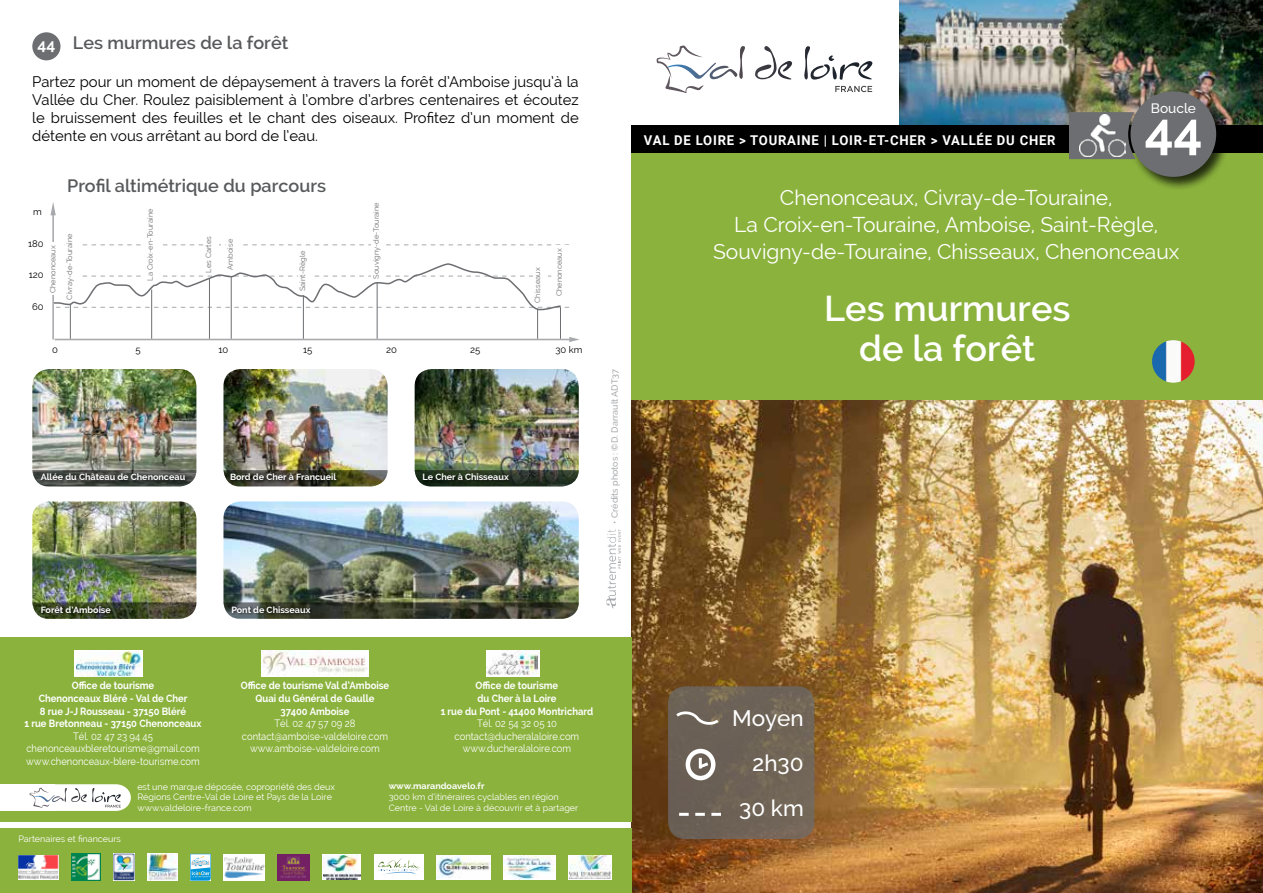
<style>
.page{position:relative;width:1263px;height:893px;background:#fff}
.page>*{position:absolute;margin:0;border:0;box-sizing:border-box;transform-origin:0 0}
.t1{font:700 51px "Raleway";color:#fff}
.t2{font:600 36px/40.5px "Raleway";color:#fff;text-align:center}
.t3{font:500 22.5px/45px "Raleway";color:#fff;text-align:right}
.t4{font:21px/27px "Raleway";color:#fff;text-align:center}
.t5{font:600 18px "Raleway";color:#58595b}
.t6{font:15px/18px "Raleway";color:#000;text-align:justify}
.t7{font:500 13.65px "Raleway";color:#fff}
.t8{font:700 13.5px "Roboto";letter-spacing:.06em;color:#fff}
.t9{font:700 10.5px/12.6px "Raleway";color:#fff;text-align:center;scale:.9 1}
.t10{font:10.5px/12.6px "Raleway";color:#fff;text-align:center;scale:.9 1}
.t11{font:9.45px "Raleway";color:#000}
.t12{font:9px/10.8px "Raleway";color:#fff}
.t13{font:700 9px "Raleway";color:#fff}
.t14{font:500 9px "Raleway";color:#a7a9ac}
.t15{font:7.5px "Raleway";color:#6d6e71}
.s1{font-weight:700;font-size:15.6px;color:#fff}
</style>
<div class="page">
<img style="left:899px;top:0;width:364px;height:126px">
<img style="left:631px;top:400px;width:632px;height:493px">
<svg style="left:656px;top:45px;width:217px;height:48px"></svg>
<div style="left:631px;top:126px;width:632px;height:27px;background:#000"></div>
<div style="left:631px;top:153px;width:632px;height:247px;background:#8bb23d"></div>
<div style="left:1128px;top:89px;width:102px;height:102px;background:#000;opacity:.75"></div>
<div style="left:1130px;top:91px;width:86px;height:86px;background:#6d6e71;border-radius:50%"></div>
<div style="left:668px;top:686px;width:146px;height:153px;background:#6e6256;border-radius:17px"></div>
<div style="left:686px;top:749px;width:29px;height:31px;border:4px solid #fff;border-radius:50%"></div>
<svg style="left:698px;top:758px;width:14px;height:13px"></svg>
<svg style="left:1069px;top:112px;width:66px;height:47px"></svg>
<img style="left:1079px;top:115px;width:46px;height:42px">
<svg style="left:676px;top:711px;width:45px;height:16px"></svg>
<svg style="left:679px;top:813px;width:42px;height:3px"></svg>
<img style="left:1152px;top:340px;width:43px;height:43px;border-radius:21px">
<img style="left:32px;top:501px;width:164px;height:101px">
<img style="left:223px;top:501px;width:356px;height:101px">
<img style="left:32px;top:369px;width:164px;height:101px">
<img style="left:415px;top:369px;width:164px;height:101px">
<img style="left:223px;top:369px;width:165px;height:101px">
<div style="left:32px;top:32px;width:29px;height:28px;background:#6d6e71;border-radius:50%"></div>
<hr style="left:52px;top:214px;width:2px;height:125px;background:#a7a9ac">
<hr style="left:55px;top:339px;width:514px;height:1px;background:#a7a9ac">
<svg style="left:82px;top:245px;width:469px;height:1px"></svg>
<svg style="left:50px;top:202px;width:6px;height:13px"></svg>
<svg style="left:569px;top:337px;width:10px;height:5px"></svg>
<svg style="left:52px;top:263px;width:517px;height:48px"></svg>
<div style="left:48px;top:242px;width:15px;height:53px;background:#fff"></div>
<div style="left:555px;top:245px;width:14px;height:53px;background:#fff"></div>
<div style="left:65px;top:214px;width:15px;height:85px;background:#fff"></div>
<div style="left:146px;top:198px;width:14px;height:83px;background:#fff"></div>
<div style="left:204px;top:216px;width:15px;height:57px;background:#fff"></div>
<div style="left:226px;top:213px;width:14px;height:57px;background:#fff"></div>
<div style="left:298px;top:246px;width:15px;height:45px;background:#fff"></div>
<div style="left:372px;top:183px;width:14px;height:96px;background:#fff"></div>
<div style="left:533px;top:246px;width:15px;height:57px;background:#fff"></div>
<hr style="left:70px;top:305px;width:1px;height:34px;background:#6d6e71">
<hr style="left:209px;top:279px;width:1px;height:60px;background:#6d6e71">
<hr style="left:231px;top:277px;width:1px;height:62px;background:#6d6e71">
<hr style="left:303px;top:295px;width:1px;height:44px;background:#6d6e71">
<hr style="left:377px;top:283px;width:1px;height:56px;background:#6d6e71">
<hr style="left:537px;top:309px;width:1px;height:30px;background:#6d6e71">
<hr style="left:560px;top:307px;width:1px;height:32px;background:#6d6e71">
<hr style="left:151px;top:290px;width:1px;height:49px;background:#6d6e71">
<svg style="left:606px;top:529px;width:15px;height:80px"></svg>
<svg style="left:32px;top:470px;width:164px;height:16px"></svg>
<svg style="left:32px;top:602px;width:164px;height:17px;background:#4d5339"></svg>
<svg style="left:223px;top:470px;width:165px;height:16px"></svg>
<svg style="left:415px;top:470px;width:164px;height:16px;background:#354032"></svg>
<div style="left:40px;top:473px;width:149px;height:11px;background:#000;opacity:.75"></div>
<div style="left:40px;top:605px;width:74px;height:11px;background:#000;opacity:.75"></div>
<div style="left:230px;top:473px;width:110px;height:11px;background:#000;opacity:.75"></div>
<div style="left:422px;top:473px;width:90px;height:10px;background:#000;opacity:.75"></div>
<svg style="left:223px;top:602px;width:356px;height:17px;background:#3f4234"></svg>
<div style="left:231px;top:605px;width:83px;height:11px;background:#000;opacity:.75"></div>
<div style="left:0;top:637px;width:631px;height:184px;background:#8bb23d"></div>
<div style="left:0;top:828px;width:631px;height:65px;background:#8bb23d"></div>
<div style="left:0;top:784px;width:55px;height:27px;background:#fff"></div>
<svg style="left:29px;top:784px;width:102px;height:27px"></svg>
<svg style="left:374px;top:854px;width:49px;height:26px"></svg>
<svg style="left:322px;top:854px;width:39px;height:26px"></svg>
<img style="left:323px;top:855px;width:37px;height:24px">
<img style="left:224px;top:854px;width:40px;height:26px">
<img style="left:277px;top:854px;width:32px;height:26px">
<img style="left:148px;top:854px;width:29px;height:27px">
<img style="left:114px;top:854px;width:21px;height:27px">
<svg style="left:190px;top:854px;width:21px;height:27px"></svg>
<img style="left:71px;top:854px;width:29px;height:27px">
<img style="left:18px;top:855px;width:40px;height:24px">
<svg style="left:568px;top:855px;width:43px;height:24px"></svg>
<img style="left:570px;top:856px;width:40px;height:22px">
<img style="left:504px;top:855px;width:51px;height:24px">
<img style="left:436px;top:855px;width:55px;height:24px">
<div style="left:74px;top:650px;width:69px;height:27px;background:#fff"></div>
<img style="left:76px;top:651px;width:66px;height:25px">
<img style="left:261px;top:650px;width:108px;height:27px">
<img style="left:486px;top:650px;width:53px;height:27px">
<p class="t5" style="left:38px;top:33px;width:252px"><span class="s1">44</span> Les murmures de la forêt</p>
<p class="t6" style="left:32px;top:72px;width:548px">Partez pour un moment de dépaysement à travers la forêt d’Amboise jusqu’à la Vallée du Cher. Roulez paisiblement à l’ombre d’arbres centenaires et écoutez le bruissement des feuilles et le chant des oiseaux. Profitez d’un moment de détente en vous arrêtant au bord de l’eau.</p>
<p class="t5" style="left:67px;top:175px;width:260px">Profil altimétrique du parcours</p>
<p class="t11" style="left:33px;top:207px;width:10px">m</p>
<p class="t15" style="left:48px;top:293px;width:49px;rotate:-90deg">Chenonceaux</p>
<p class="t15" style="left:65px;top:299px;width:67px;rotate:-90deg">Civray-de-Touraine</p>
<p class="t11" style="left:28px;top:238px;width:17px">180</p>
<p class="t11" style="left:29px;top:269px;width:16px">120</p>
<p class="t11" style="left:32px;top:301px;width:13px">60</p>
<p class="t15" style="left:146px;top:281px;width:73px;rotate:-90deg">La Croix-en-Touraine</p>
<p class="t15" style="left:204px;top:273px;width:38px;rotate:-90deg">Les Cartes</p>
<p class="t15" style="left:226px;top:270px;width:32px;rotate:-90deg">Amboise</p>
<p class="t15" style="left:298px;top:291px;width:42px;rotate:-90deg">Saint-Règle</p>
<p class="t15" style="left:372px;top:279px;width:78px;rotate:-90deg">Souvigny-de-Touraine</p>
<p class="t15" style="left:533px;top:303px;width:37px;rotate:-90deg">Chisseaux</p>
<p class="t15" style="left:555px;top:296px;width:49px;rotate:-90deg">Chenonceaux</p>
<p class="t11" style="left:52px;top:344px;width:7px">0</p>
<p class="t11" style="left:135px;top:344px;width:7px">5</p>
<p class="t11" style="left:218px;top:344px;width:11px">10</p>
<p class="t11" style="left:303px;top:344px;width:11px">15</p>
<p class="t11" style="left:386px;top:344px;width:12px">20</p>
<p class="t11" style="left:470px;top:344px;width:12px">25</p>
<p class="t11" style="left:555px;top:344px;width:28px">30 km</p>
<p class="t13" style="left:41px;top:472px;width:146px">Allée du Château de Chenonceau</p>
<p class="t13" style="left:230px;top:472px;width:108px">Bord de Cher à Francueil</p>
<p class="t13" style="left:422px;top:472px;width:88px">Le Cher à Chisseaux</p>
<p class="t14" style="left:609px;top:524px;width:156px;rotate:-90deg">• Crédits photos : ©D. Darrault ADT37</p>
<p class="t8" style="left:644px;top:130px;width:413px">VAL DE LOIRE &gt; TOURAINE | LOIR-ET-CHER &gt; VALLÉE DU CHER</p>
<p class="t7" style="left:1151px;top:100px;width:47px">Boucle</p>
<h1 class="t1" style="left:1144px;top:102px;width:59px">44</h1>
<h3 class="t4" style="left:713px;top:184px;width:468px">Chenonceaux, Civray-de-Touraine,<br>La Croix-en-Touraine, Amboise, Saint-Règle,<br>Souvigny-de-Touraine, Chisseaux, Chenonceaux</h3>
<h2 class="t2" style="left:824px;top:288px;width:248px">Les murmures de la forêt</h2>
<p class="t13" style="left:41px;top:604px;width:72px">Forêt d’Amboise</p>
<p class="t9" style="left:25px;top:679px;width:198px">Office de tourisme<br>Chenonceaux Bléré - Val de Cher<br>8 rue J-J Rousseau - 37150 Bléré<br>1 rue Bretonneau - 37150 Chenonceaux</p>
<p class="t10" style="left:26px;top:730px;width:194px">Tél. 02 47 23 94 45 chenonceauxbleretourisme@gmail.com www.chenonceaux-blere-tourisme.com</p>
<p class="t13" style="left:231px;top:604px;width:81px">Pont de Chisseaux</p>
<p class="t9" style="left:241px;top:679px;width:167px">Office de tourisme Val d’Amboise<br>Quai du Général de Gaulle<br>37400 Amboise</p>
<p class="t10" style="left:242px;top:717px;width:164px">Tél. 02 47 57 09 28 contact@amboise-valdeloire.com www.amboise-valdeloire.com</p>
<p class="t9" style="left:441px;top:679px;width:171px">Office de tourisme<br>du Cher à la Loire<br>1 rue du Pont - 41400 Montrichard</p>
<p class="t10" style="left:455px;top:717px;width:140px">Tél. 02 54 32 05 10 contact@ducheralaloire.com www.ducheralaloire.com</p>
<p class="t12" style="left:18px;top:833px;width:104px">Partenaires et financeurs</p>
<p class="t12" style="left:137px;top:781px;width:199px">est une marque déposée, copropriété des deux<br>Régions Centre-Val de Loire et Pays de la Loire www.valdeloire-france.com</p>
<p class="t13" style="left:389px;top:781px;width:97px">www.marandoavelo.fr</p>
<p class="t12" style="left:389px;top:791px;width:191px">3000 km d’itinéraires cyclables en région<br>Centre - Val de Loire à découvrir et à partager</p>
<h3 class="t3" style="left:732px;top:696px;width:73px">Moyen<br>2h30<br>30 km</h3>
</div>
